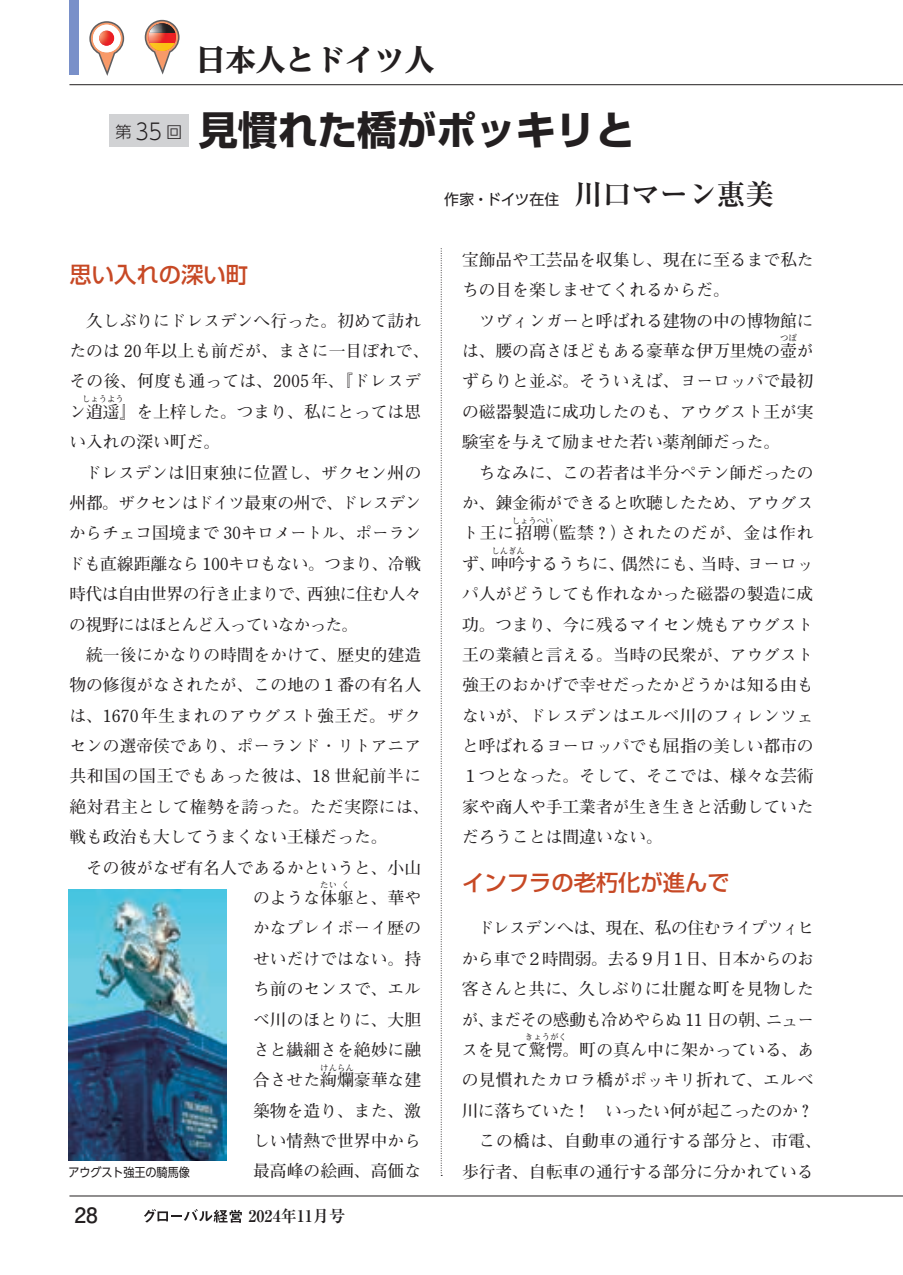
<style>
.page{position:relative;width:903px;height:1275px;background:#fff}
.page>*{position:absolute;margin:0;border:0;box-sizing:border-box;transform-origin:0 0}
.t1{font:700 39.73px "Shin Go Pro";color:#231f20}
.t2{font:800 29.75px "UD Reimin Pro";color:#231f20}
.t3{font:500 22.4px "Shin Go Pro";color:#c74925}
.t4{font:700 21px "Futo Go B101 Pro";color:#231f20}
.t5{font:700 16.8px/30.4px "Futo Min A101 Pro";color:#231f20;text-align:justify}
.t6{font:700 16.8px "Futo Min A101 Pro";letter-spacing:.03em;color:#231f20}
.t7{font:700 16.8px "Futo Min A101 Pro";letter-spacing:-.035em;color:#231f20}
.t8{font:700 16.8px "Futo Min A101 Pro";letter-spacing:-.05em;color:#231f20}
.t9{font:700 16.8px "Futo Min A101 Pro";letter-spacing:-.03em;color:#231f20}
.t10{font:700 16.8px "Futo Min A101 Pro";letter-spacing:.05em;color:#231f20}
.t11{font:700 16.8px "Futo Min A101 Pro";letter-spacing:-.04em;color:#231f20}
.t12{font:700 16.8px "Futo Min A101 Pro";letter-spacing:.04em;color:#231f20}
.t13{font:700 16.8px "Futo Min A101 Pro";letter-spacing:-.045em;color:#231f20}
.t14{font:700 16.1px "Ryumin Pro";color:#231f20}
.t15{font:300 16.1px "UD Shin Go Pro";color:#231f20}
.t16{font:14.88px "UD Shin Go Pro";letter-spacing:-.005em;color:#231f20}
.t17{font:12.42px "UD Shin Go Pro";letter-spacing:-.01em;color:#231f20;scale:.9 1}
.t18{font:700 8.4px "Futo Min A101 Pro";color:#231f20}
.s1{font-weight:400;font-size:16.1px}
.s2{font-size:22.4px}
.s3{font-family:"Ryumin Pro";font-weight:700;font-size:28.53px}
</style>
<div class="page">
<hr style="left:69px;top:1196px;width:834px;height:1px;background:#231f20">
<svg style="left:144px;top:1209px;width:98px;height:14px"></svg>
<hr style="left:69px;top:84px;width:834px;height:1px;background:#231f20">
<div style="left:69px;top:0;width:10px;height:74px;background:#7990c9"></div>
<svg style="left:89px;top:21px;width:35px;height:55px"></svg>
<img style="left:93px;top:25px;width:28px;height:27px">
<img style="left:99px;top:31px;width:15px;height:15px;border-radius:8px">
<svg style="left:145px;top:20px;width:35px;height:55px"></svg>
<img style="left:148px;top:23px;width:28px;height:20px">
<img style="left:150px;top:43px;width:25px;height:8px">
<svg style="left:196px;top:84px;width:246px;height:1092px"></svg>
<div style="left:69px;top:99px;width:745px;height:149px;background:#fff"></div>
<div style="left:109px;top:114px;width:80px;height:32px;background:#d1d2d4"></div>
<div style="left:69px;top:889px;width:184px;height:290px;background:#fff"></div>
<img style="left:69px;top:889px;width:158px;height:272px">
<h2 class="t2" style="left:99px;top:35px;width:336px"><span class="s1">　　　　　　</span>日本人とドイツ人</h2>
<p class="t15" style="left:115px;top:118px;width:68px">第<span class="s2">35</span>回</p>
<h1 class="t1" style="left:198px;top:98px;width:438px">見慣れた橋がポッキリと</h1>
<p class="t16" style="left:444px;top:187px;width:331px">作家・ドイツ在住　<span class="s3">川口マーン惠美</span></p>
<h3 class="t3" style="left:69px;top:256px;width:180px">思い入れの深い町</h3>
<p class="t5" style="left:69px;top:303px;width:361px;text-align:center">久しぶりにドレスデンへ行った。初めて訪れ<br>たのは 20年以上も前だが、まさに一目ぼれで、その後、何度も通っては、2005年、『ドレスデン逍遥』を上梓した。つまり、私にとっては思</p>
<p class="t18" style="left:82px;top:392px;width:43px">しょうよう</p>
<p class="t5" style="left:69px;top:425px;width:152px">い入れの深い町だ。</p>
<p class="t5" style="left:85px;top:455px;width:338px">ドレスデンは旧東独に位置し、ザクセン州の</p>
<p class="t8" style="left:69px;top:490px;width:354px">州都。ザクセンはドイツ最東の州で、ドレスデン</p>
<p class="t5" style="left:69px;top:516px;width:354px">からチェコ国境まで 30キロメートル、ポーラン</p>
<p class="t7" style="left:68px;top:550px;width:354px">ドも直線距離なら 100キロもない。つまり、冷戦</p>
<p class="t9" style="left:69px;top:581px;width:354px">時代は自由世界の行き止まりで、西独に住む人々</p>
<p class="t13" style="left:69px;top:611px;width:291px">の視野にはほとんど入っていなかった。</p>
<p class="t5" style="left:86px;top:637px;width:336px">統一後にかなりの時間をかけて、歴史的建造</p>
<p class="t5" style="left:69px;top:668px;width:353px">物の修復がなされたが、この地の１番の有名人</p>
<p class="t10" style="left:69px;top:702px;width:353px">は、1670年生まれのアウグスト強王だ。ザク</p>
<p class="t5" style="left:69px;top:728px;width:353px">センの選帝侯であり、ポーランド・リトアニア</p>
<p class="t12" style="left:69px;top:763px;width:353px">共和国の国王でもあった彼は、18 世紀前半に</p>
<p class="t6" style="left:69px;top:793px;width:362px">絶対君主として権勢を誇った。ただ実際には、</p>
<p class="t5" style="left:69px;top:820px;width:320px">戦も政治も大してうまくない王様だった。</p>
<p class="t5" style="left:86px;top:850px;width:336px">その彼がなぜ有名人であるかというと、小山</p>
<p class="t5" style="left:253px;top:880px;width:170px">のような体躯と、華や</p>
<p class="t18" style="left:320px;top:878px;width:18px">たい</p>
<p class="t18" style="left:341px;top:878px;width:10px">く</p>
<p class="t5" style="left:253px;top:911px;width:170px">かなプレイボーイ歴のせいだけではない。持ち前のセンスで、エルベ川のほとりに、大胆さと繊細さを絶妙に融合させた絢爛豪華な建</p>
<p class="t18" style="left:320px;top:1061px;width:35px">けんらん</p>
<p class="t5" style="left:253px;top:1093px;width:170px">築物を造り、また、激しい情熱で世界中から最高峰の絵画、高価な</p>
<p class="t17" style="left:69px;top:1162px;width:136px">アウグスト強王の騎馬像</p>
<p class="t4" style="left:74px;top:1198px;width:25px">28</p>
<p class="t14" style="left:248px;top:1203px;width:98px">2024年11月号</p>
<p class="t5" style="left:462px;top:242px;width:353px">宝飾品や工芸品を収集し、現在に至るまで私たちの目を楽しませてくれるからだ。</p>
<p class="t5" style="left:462px;top:303px;width:353px;text-align:right">ツヴィンガーと呼ばれる建物の中の博物館には、腰の高さほどもある豪華な伊万里焼の壺が</p>
<p class="t18" style="left:780px;top:332px;width:18px">つぼ</p>
<p class="t5" style="left:462px;top:364px;width:353px">ずらりと並ぶ。そういえば、ヨーロッパで最初の磁器製造に成功したのも、アウグスト王が実験室を与えて励ませた若い薬剤師だった。</p>
<p class="t5" style="left:462px;top:455px;width:353px;text-indent:17px">ちなみに、この若者は半分ペテン師だったのか、錬金術ができると吹聴したため、アウグスト王に招聘（監禁？）されたのだが、金は作れ</p>
<p class="t18" style="left:512px;top:514px;width:43px">しょうへい</p>
<p class="t5" style="left:462px;top:546px;width:353px">ず、呻吟するうちに、偶然にも、当時、ヨーロッ</p>
<p class="t18" style="left:491px;top:544px;width:35px">しんぎん</p>
<p class="t5" style="left:462px;top:577px;width:353px">パ人がどうしても作れなかった磁器の製造に成功。つまり、今に残るマイセン焼もアウグスト王の業績と言える。当時の民衆が、アウグスト強王のおかげで幸せだったかどうかは知る由もないが、ドレスデンはエルベ川のフィレンツェと呼ばれるヨーロッパでも屈指の美しい都市の１つとなった。そして、そこでは、様々な芸術家や商人や手工業者が生き生きと活動していただろうことは間違いない。</p>
<h3 class="t3" style="left:462px;top:864px;width:269px">インフラの老朽化が進んで</h3>
<p class="t5" style="left:462px;top:911px;width:354px;text-indent:16px">ドレスデンへは、現在、私の住むライプツィヒから車で２時間弱。去る９月１日、日本からのお客さんと共に、久しぶりに壮麗な町を見物したが、まだその感動も冷めやらぬ 11 日の朝、ニュースを見て驚愕。町の真ん中に架かっている、あ</p>
<p class="t18" style="left:525px;top:1030px;width:43px">きょうがく</p>
<p class="t5" style="left:462px;top:1063px;width:354px">の見慣れたカロラ橋がポッキリ折れて、エルベ</p>
<p class="t11" style="left:462px;top:1097px;width:354px">川に落ちていた！　いったい何が起こったのか？</p>
<p class="t6" style="left:479px;top:1128px;width:345px">この橋は、自動車の通行する部分と、市電、</p>
<p class="t5" style="left:462px;top:1154px;width:353px">歩行者、自転車の通行する部分に分かれている</p>
</div>
